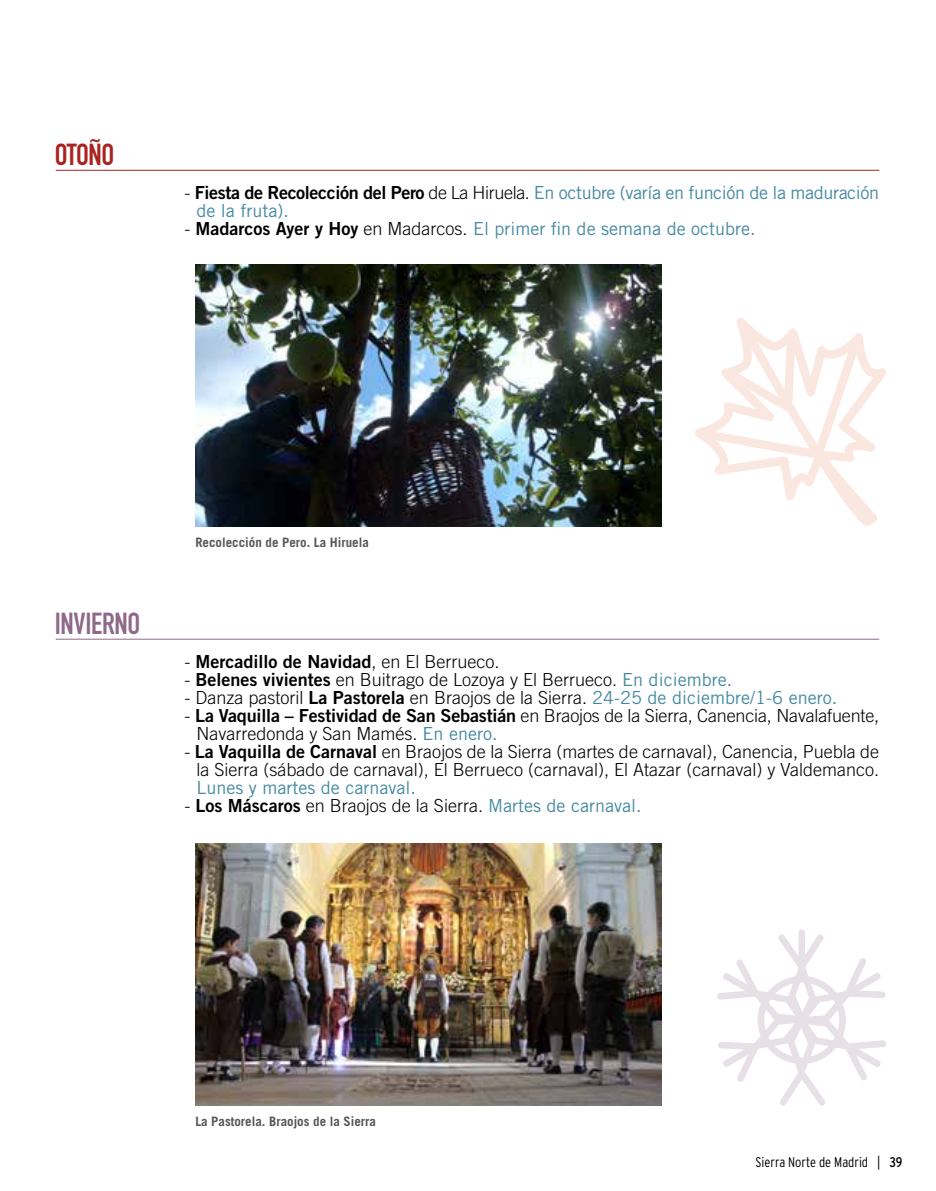
<style>
.page{position:relative;width:936px;height:1191px;background:#fff}
.page>*{position:absolute;margin:0;border:0;box-sizing:border-box;transform-origin:0 0}
.t1{font:30px "DIN Engschrift Std";letter-spacing:-.01em;color:#8f698a}
.t2{font:30px "DIN Engschrift Std";letter-spacing:-.015em;color:#a92321}
.t3{font:300 18px/18px "Trade Gothic LT Std";color:#000}
.t4{font:18px/18px "Trade Gothic LT Std";letter-spacing:-.02em;color:#4489a2}
.t5{font:18px "Trade Gothic LT Std";color:#4489a2}
.t6{font:18px "Trade Gothic LT Std Bd 2";color:#000}
.t7{font:300 condensed 14px "Interstate";color:#000}
.t8{font:700 13px "Trade Gothic LT Std";color:#575756}
.s1{font-weight:300;color:#000}
.s2{font-family:"Trade Gothic LT Std Bd 2";color:#000}
.s3{font-family:"Trade Gothic LT Std";font-weight:300}
.s4{font-family:"Trade Gothic LT Std Bd 2";font-weight:400}
.s5{font-weight:400;color:#4489a2}
.s6{font-weight:400}
</style>
<div class="page">
<svg style="left:694px;top:317px;width:192px;height:209px"></svg>
<hr style="left:56px;top:638px;width:823px;height:1px;background:#8f698a">
<hr style="left:56px;top:170px;width:823px;height:1px;background:#a92321">
<img style="left:195px;top:843px;width:466px;height:262px">
<img style="left:195px;top:264px;width:466px;height:262px">
<div style="left:798px;top:929px;width:7px;height:50px;background:#e7e0e7;border-radius:3px"></div>
<svg style="left:717px;top:934px;width:169px;height:172px"></svg>
<h1 class="t2" style="left:55px;top:137px;width:61px">OTOÑO</h1>
<p class="t4" style="left:196px;top:184px;width:684px;text-indent:-12px"><span class="s1">-</span> <span class="s2">Fiesta de Recolección del Pero</span> <span class="s1">de La Hiruela.</span> En octubre (varía en función de la maduración de la fruta).</p>
<p class="t5" style="left:184px;top:218px;width:573px"><span class="s1">-</span> <span class="s2">Madarcos Ayer y Hoy</span> <span class="s1">en Madarcos.</span> El primer fin de semana de octubre.</p>
<h1 class="t1" style="left:55px;top:606px;width:87px">INVIERNO</h1>
<p class="t8" style="left:195px;top:534px;width:175px">Recolección de Pero. La Hiruela</p>
<p class="t6" style="left:184px;top:650px;width:317px"><span class="s3">-</span> Mercadillo de Navidad<span class="s3">, en El Berrueco.</span></p>
<p class="t3" style="left:184px;top:670px;width:549px">- <span class="s4">Belenes vivientes</span> en Buitrago de Lozoya y El Berrueco. <span class="s5">En diciembre.</span></p>
<p class="t3" style="left:184px;top:688px;width:654px">- Danza pastoril <span class="s4">La Pastorela</span> en Braojos de la Sierra. <span class="s5">24-25 de diciembre/1-6 enero.</span></p>
<p class="t3" style="left:196px;top:706px;width:684px;text-indent:-12px">- <span class="s4">La Vaquilla – Festividad de San Sebastián</span> en Braojos de la Sierra, Canencia, Navalafuente,<br>Navarredonda y San Mamés. <span class="s5">En enero.</span></p>
<p class="t3" style="left:184px;top:742px;width:696px;text-align:right">- <span class="s4">La Vaquilla de Carnaval</span> en Braojos de la Sierra (martes de carnaval), Canencia, Puebla de la Sierra (sábado de carnaval), El Berrueco (carnaval), El Atazar (carnaval) y Valdemanco.</p>
<p class="t5" style="left:196px;top:777px;width:221px">Lunes y martes de carnaval.</p>
<p class="t3" style="left:184px;top:796px;width:458px">- <span class="s4">Los Máscaros</span> en Braojos de la Sierra. <span class="s5">Martes de carnaval.</span></p>
<p class="t8" style="left:195px;top:1113px;width:182px">La Pastorela. Braojos de la Sierra</p>
<p class="t7" style="left:755px;top:1154px;width:148px">Sierra Norte de Madrid | <span class="s6">39</span></p>
</div>
